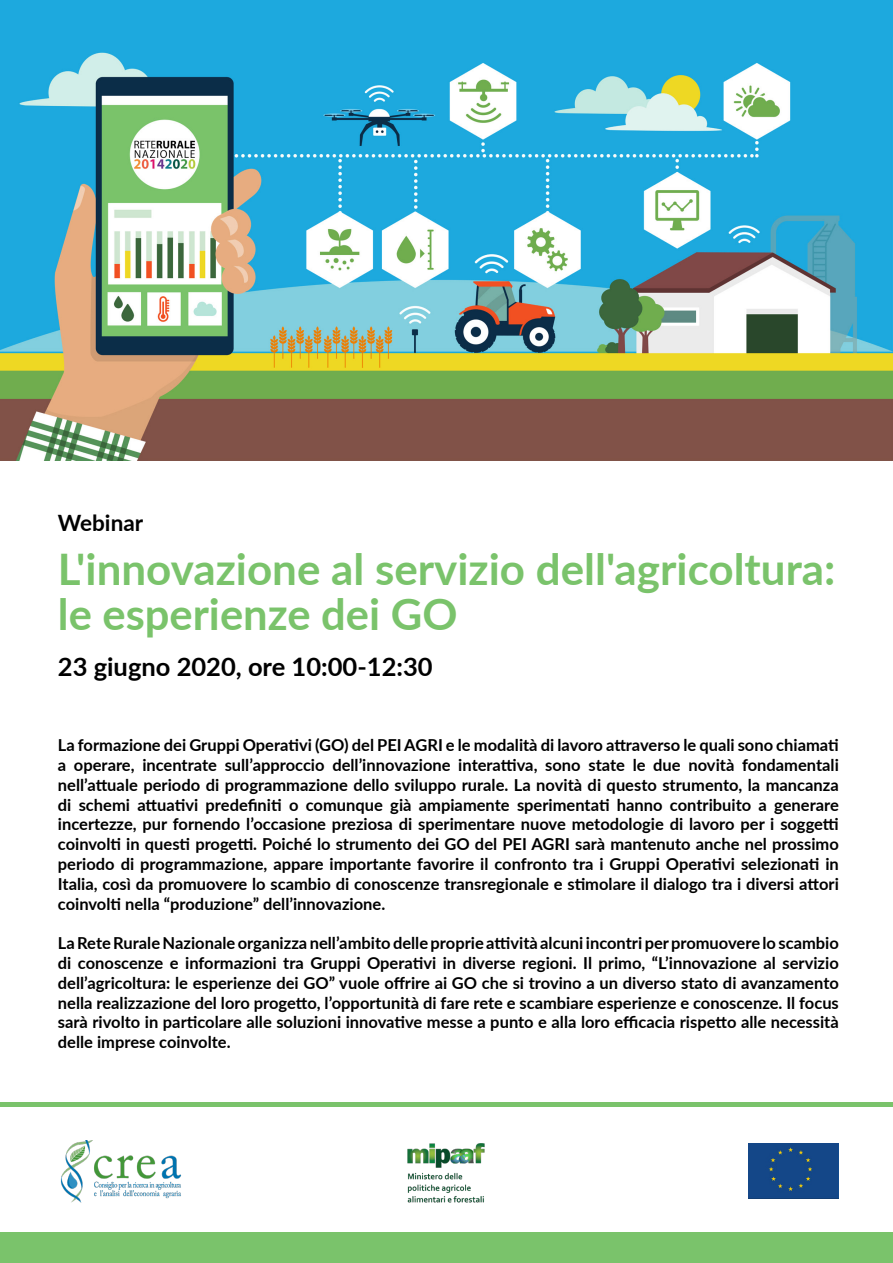
<style>
.page{position:relative;width:893px;height:1263px;background:#fff}
.page>*{position:absolute;margin:0;border:0;box-sizing:border-box;transform-origin:0 0}
.Paragrafo_base{font:700 43.5px "Lato";color:#7ac36b}
.Paragrafo_base-2{font:700 25.5px "Lato";color:#000}
.Paragrafo_base-3{font:700 22.5px "Lato";color:#000}
.t1{font:700 16.5px/19.8px "Lato";color:#000;text-align:justify}
</style>
<div class="page">
<img style="left:0;top:37px;width:893px;height:423px">
<div style="left:0;top:0;width:893px;height:37px;background:#1da9de"></div>
<div style="left:0;top:1233px;width:893px;height:30px;background:#7ac36b"></div>
<img style="left:407px;top:1143px;width:78px;height:60px">
<img style="left:60px;top:1140px;width:121px;height:63px">
<div style="left:748px;top:1144px;width:91px;height:54px;background:#144788"></div>
<div style="left:0;top:1102px;width:893px;height:5px;background:#7ac36b"></div>
<p class="Paragrafo_base-3" style="left:58px;top:506px;width:87px">Webinar</p>
<p class="Paragrafo_base" style="left:58px;top:537px;width:779px">L'innovazione al servizio dell'agricoltura:</p>
<p class="Paragrafo_base" style="left:58px;top:582px;width:401px">le esperienze dei GO</p>
<p class="Paragrafo_base-2" style="left:58px;top:648px;width:376px">23 giugno 2020, ore 10:00-12:30</p>
<p class="t1" style="left:58px;top:735px;width:782px">La formazione dei Gruppi Operativi (GO) del PEI AGRI e le modalità di lavoro attraverso le quali sono chiamati a operare, incentrate sull’approccio dell’innovazione interattiva, sono state le due novità fondamentali nell’attuale periodo di programmazione dello sviluppo rurale. La novità di questo strumento, la mancanza di schemi attuativi predefiniti o comunque già ampiamente sperimentati hanno contribuito a generare incertezze, pur fornendo l’occasione preziosa di sperimentare nuove metodologie di lavoro per i soggetti coinvolti in questi progetti. Poiché lo strumento dei GO del PEI AGRI sarà mantenuto anche nel prossimo periodo di programmazione, appare importante favorire il confronto tra i Gruppi Operativi selezionati in Italia, così da promuovere lo scambio di conoscenze transregionale e stimolare il dialogo tra i diversi attori coinvolti nella “produzione” dell’innovazione.</p>
<p class="t1" style="left:58px;top:933px;width:782px">La Rete Rurale Nazionale organizza nell’ambito delle proprie attività alcuni incontri per promuovere lo scambio di conoscenze e informazioni tra Gruppi Operativi in diverse regioni. Il primo, “L’innovazione al servizio dell’agricoltura: le esperienze dei GO” vuole offrire ai GO che si trovino a un diverso stato di avanzamento nella realizzazione del loro progetto, l’opportunità di fare rete e scambiare esperienze e conoscenze. Il focus sarà rivolto in particolare alle soluzioni innovative messe a punto e alla loro efficacia rispetto alle necessità delle imprese coinvolte.</p>
</div>
